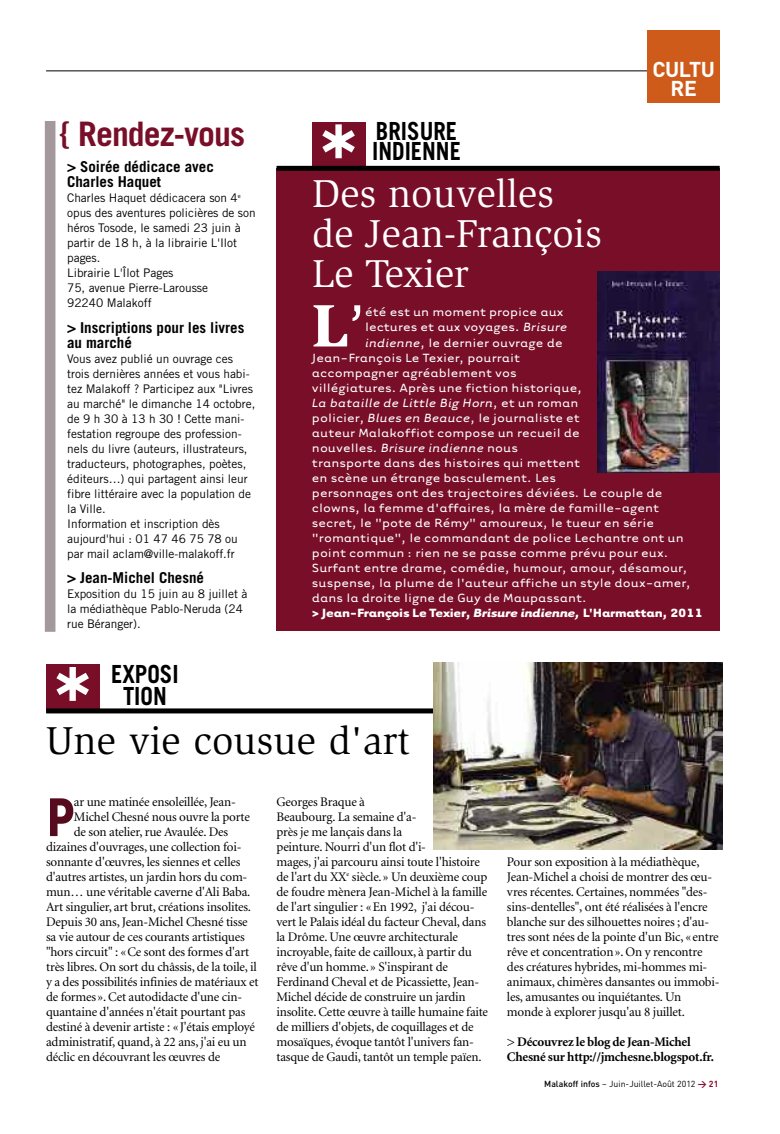
<style>
.page{position:relative;width:780px;height:1134px;background:#fff}
.page>*{position:absolute;margin:0;border:0;box-sizing:border-box;transform-origin:0 0}
.t1{font:76.25px "Chicago";color:#fff}
.t2{font:700 62.88px "Tarzana Narrow";color:#560a1d}
.t3{font:900 61.62px "Slimbach";color:#fff}
.t4{font:40px/40px "Slimbach";color:#fff}
.t5{font:40px "Slimbach";color:#000}
.t6{font:700 33.75px "Trade Gothic";letter-spacing:-.03em;color:#780e28}
.t7{font:700 25px/22.5px "Trade Gothic";color:#000;text-align:center;scale:.9 1}
.t8{font:700 21.25px/18.8px "DIN";letter-spacing:-.025em;color:#fff;text-align:center}
.t9{font:700 15px/15px "Trade Gothic";color:#000}
.t10{font:13.75px "Tarzana Wide";color:#fff}
.t11{font:italic 13.75px "Tarzana Wide";color:#fff}
.t12{font:700 13.75px "Tarzana Wide";letter-spacing:-.02em;color:#fff}
.t13{font:13.12px/15px "Minion";letter-spacing:-.015em;color:#000}
.t14{font:700 13.12px/15px "Minion";letter-spacing:-.015em;color:#000}
.t15{font:11.88px/15px "Trade Gothic";color:#000}
.t16{font:8.75px "DIN";color:#000}
.s1{font-family:"Tarzana Wide";font-weight:400;font-size:56px}
.s2{font-style:italic}
.s3{font-style:normal}
.s4{font-weight:500}
.s5{font-weight:700;color:#900e32}
</style>
<div class="page">
<hr style="left:46px;top:71px;width:673px;height:1px;background:#000">
<div style="left:647px;top:30px;width:73px;height:73px;background:#ce5b19"></div>
<div style="left:45px;top:121px;width:10px;height:511px;background:#a3989b"></div>
<div style="left:46px;top:665px;width:53px;height:46px;background:#780e28"></div>
<div style="left:46px;top:708px;width:443px;height:5px;background:#000"></div>
<div style="left:312px;top:122px;width:53px;height:46px;background:#780e28"></div>
<div style="left:276px;top:168px;width:443px;height:463px;background:#780e28"></div>
<div style="left:276px;top:166px;width:443px;height:5px;background:#000"></div>
<img style="left:597px;top:271px;width:122px;height:202px">
<img style="left:433px;top:663px;width:289px;height:186px">
<h3 class="t6" style="left:60px;top:122px;width:186px">{ Rendez-vous</h3>
<p class="t9" style="left:67px;top:161px;width:148px">&gt; Soirée dédicace avec<br>Charles Haquet</p>
<p class="t15" style="left:67px;top:191px;width:190px">Charles Haquet dédicacera son 4<sup>e </sup>opus des aventures policières de son héros Tosode, le samedi 23 juin à partir de 18 h, à la librairie L'Ilot pages.<br>Librairie L'Îlot Pages<br>75, avenue Pierre-Larousse<br>92240 Malakoff</p>
<p class="t9" style="left:67px;top:321px;width:179px">&gt; Inscriptions pour les livres au marché</p>
<p class="t15" style="left:67px;top:352px;width:190px">Vous avez publié un ouvrage ces trois dernières années et vous habi&shy;tez Malakoff ? Participez aux "Livres au marché" le dimanche 14 octobre, de 9 h 30 à 13 h 30 ! Cette mani&shy;festation regroupe des profession&shy;nels du livre (auteurs, illustrateurs, traducteurs, photographes, poètes, éditeurs…) qui partagent ainsi leur fibre littéraire avec la population de la Ville.<br>Information et inscription dès aujourd'hui : 01 47 46 75 78 ou par mail aclam@ville-malakoff.fr</p>
<p class="t9" style="left:67px;top:572px;width:138px">&gt; Jean-Michel Chesné</p>
<p class="t15" style="left:67px;top:588px;width:182px">Exposition du 15 juin au 8 juillet à la médiathèque Pablo-Neruda (24 rue Béranger).</p>
<h1 class="t1" style="left:50px;top:651px;width:46px">*</h1>
<h3 class="t7" style="left:111px;top:665px;width:76px">EXPOSI<br>TION</h3>
<h3 class="t8" style="left:652px;top:60px;width:64px">CULTU<br>RE</h3>
<h1 class="t1" style="left:316px;top:109px;width:46px">*</h1>
<h3 class="t7" style="left:372px;top:124px;width:100px;line-height:20px;text-align:left">BRISURE<br>INDIENNE</h3>
<h3 class="t4" style="left:312px;top:177px;width:291px">Des nouvelles de Jean-François<br>Le Texier</h3>
<h3 class="t3" style="left:312px;top:302px;width:55px">L<span class="s1">’</span></h3>
<p class="t10" style="left:365px;top:304px;width:200px">été est un moment propice aux</p>
<p class="t10" style="left:365px;top:319px;width:204px">lectures et aux voyages. <span class="s2">Brisure</span></p>
<p class="t10" style="left:365px;top:334px;width:199px"><span class="s2">indienne</span>, le dernier ouvrage de</p>
<p class="t10" style="left:312px;top:349px;width:210px">Jean-François Le Texier, pourrait</p>
<p class="t10" style="left:312px;top:364px;width:206px">accompagner agréablement vos</p>
<p class="t10" style="left:312px;top:379px;width:271px">villégiatures. Après une fiction historique,</p>
<p class="t11" style="left:312px;top:394px;width:268px">La bataille de Little Big Horn<span class="s3">, et un roman</span></p>
<p class="t10" style="left:312px;top:409px;width:269px">policier, <span class="s2">Blues en Beauce</span>, le journaliste et</p>
<p class="t10" style="left:312px;top:424px;width:269px">auteur Malakoffiot compose un recueil de</p>
<p class="t11" style="left:312px;top:439px;width:207px"><span class="s3">nouvelles.</span> Brisure indienne <span class="s3">nous</span></p>
<p class="t10" style="left:312px;top:454px;width:270px">transporte dans des histoires qui mettent</p>
<p class="t10" style="left:312px;top:469px;width:245px">en scène un étrange basculement. Les</p>
<p class="t10" style="left:312px;top:484px;width:352px">personnages ont des trajectoires déviées. Le couple de</p>
<p class="t10" style="left:312px;top:499px;width:348px">clowns, la femme d'affaires, la mère de famille-agent</p>
<p class="t10" style="left:312px;top:514px;width:343px">secret, le "pote de Rémy" amoureux, le tueur en série</p>
<p class="t10" style="left:312px;top:529px;width:373px">"romantique", le commandant de police Lechantre ont un</p>
<p class="t10" style="left:312px;top:544px;width:358px">point commun : rien ne se passe comme prévu pour eux.</p>
<p class="t10" style="left:312px;top:559px;width:377px">Surfant entre drame, comédie, humour, amour, désamour,</p>
<p class="t10" style="left:312px;top:574px;width:380px">suspense, la plume de l'auteur affiche un style doux-amer,</p>
<p class="t10" style="left:312px;top:589px;width:276px">dans la droite ligne de Guy de Maupassant.</p>
<p class="t12" style="left:312px;top:604px;width:392px">&gt; Jean-François Le Texier, <span class="s2">Brisure indienne,</span> L'Harmattan, 2011</p>
<h3 class="t5" style="left:46px;top:725px;width:365px">Une vie cousue d'art</h3>
<h2 class="t2" style="left:46px;top:778px;width:30px">P</h2>
<p class="t13" style="left:74px;top:795px;width:163px">ar une matinée ensoleillée, Jean-</p>
<p class="t13" style="left:74px;top:810px;width:177px">Michel Chesné nous ouvre la porte</p>
<p class="t13" style="left:74px;top:825px;width:156px">de son atelier, rue Avaulée. Des</p>
<p class="t13" style="left:46px;top:840px;width:197px">dizaines d'ouvrages, une collection foi-</p>
<p class="t13" style="left:46px;top:855px;width:196px">sonnante d'œuvres, les siennes et celles</p>
<p class="t13" style="left:46px;top:870px;width:203px">d'autres artistes, un jardin hors du com-</p>
<p class="t13" style="left:46px;top:885px;width:206px">mun… une véritable caverne d'Ali Baba.</p>
<p class="t13" style="left:46px;top:900px;width:206px">Art singulier, art brut, créations insolites.</p>
<p class="t13" style="left:46px;top:915px;width:203px">Depuis 30 ans, Jean-Michel Chesné tisse</p>
<p class="t13" style="left:46px;top:930px;width:200px">sa vie autour de ces courants artistiques</p>
<p class="t13" style="left:46px;top:945px;width:205px">"hors circuit" : «Ce sont des formes d'art</p>
<p class="t13" style="left:46px;top:960px;width:212px">très libres. On sort du châssis, de la toile, il</p>
<p class="t13" style="left:46px;top:975px;width:214px">y a des possibilités infinies de matériaux et</p>
<p class="t13" style="left:46px;top:990px;width:198px">de formes». Cet autodidacte d'une cin-</p>
<p class="t13" style="left:46px;top:1005px;width:201px">quantaine d'années n'était pourtant pas</p>
<p class="t13" style="left:46px;top:1020px;width:210px">destiné à devenir artiste : «J'étais employé</p>
<p class="t13" style="left:46px;top:1035px;width:202px">administratif, quand, à 22 ans, j'ai eu un</p>
<p class="t13" style="left:46px;top:1050px;width:176px">déclic en découvrant les œuvres de</p>
<p class="t13" style="left:276px;top:795px;width:213px">Georges Braque à<br>Beaubourg. La semaine d'a-<br>près je me lançais dans la<br>peinture. Nourri d'un flot d'i-<br>mages, j'ai parcouru ainsi toute l'histoire de l'art du XX<sup>e</sup> siècle.» Un deuxième coup de foudre mènera Jean-Michel à la famille de l'art singulier : «En 1992, j'ai décou&shy;vert le Palais idéal du facteur Cheval, dans la Drôme. Une œuvre architecturale incroyable, faite de cailloux, à partir du rêve d'un homme.» S'inspirant de Ferdinand Cheval et de Picassiette, Jean-Michel décide de construire un jardin insolite. Cette œuvre à taille humaine faite de milliers d'objets, de coquillages et de mosaïques, évoque tantôt l'univers fan&shy;tasque de Gaudi, tantôt un temple païen.</p>
<p class="t13" style="left:507px;top:855px;width:214px">Pour son exposition à la médiathèque, Jean-Michel a choisi de montrer des œu&shy;vres récentes. Certaines, nommées "des&shy;sins-dentelles", ont été réalisées à l'encre blanche sur des silhouettes noires ; d'au&shy;tres sont nées de la pointe d'un Bic, «entre rêve et concentration». On y rencontre des créatures hybrides, mi-hommes mi&shy;animaux, chimères dansantes ou immobi&shy;les, amusantes ou inquiétantes. Un monde à explorer jusqu'au 8 juillet.</p>
<p class="t14" style="left:507px;top:1035px;width:208px">&gt; Découvrez le blog de Jean-Michel<br>Chesné sur http://jmchesne.blogspot.fr.</p>
<p class="t16" style="left:544px;top:1079px;width:176px"><span class="s4">Malakoff infos</span> – Juin-Juillet-Août 2012 <span class="s5">&gt; 21</span></p>
</div>
